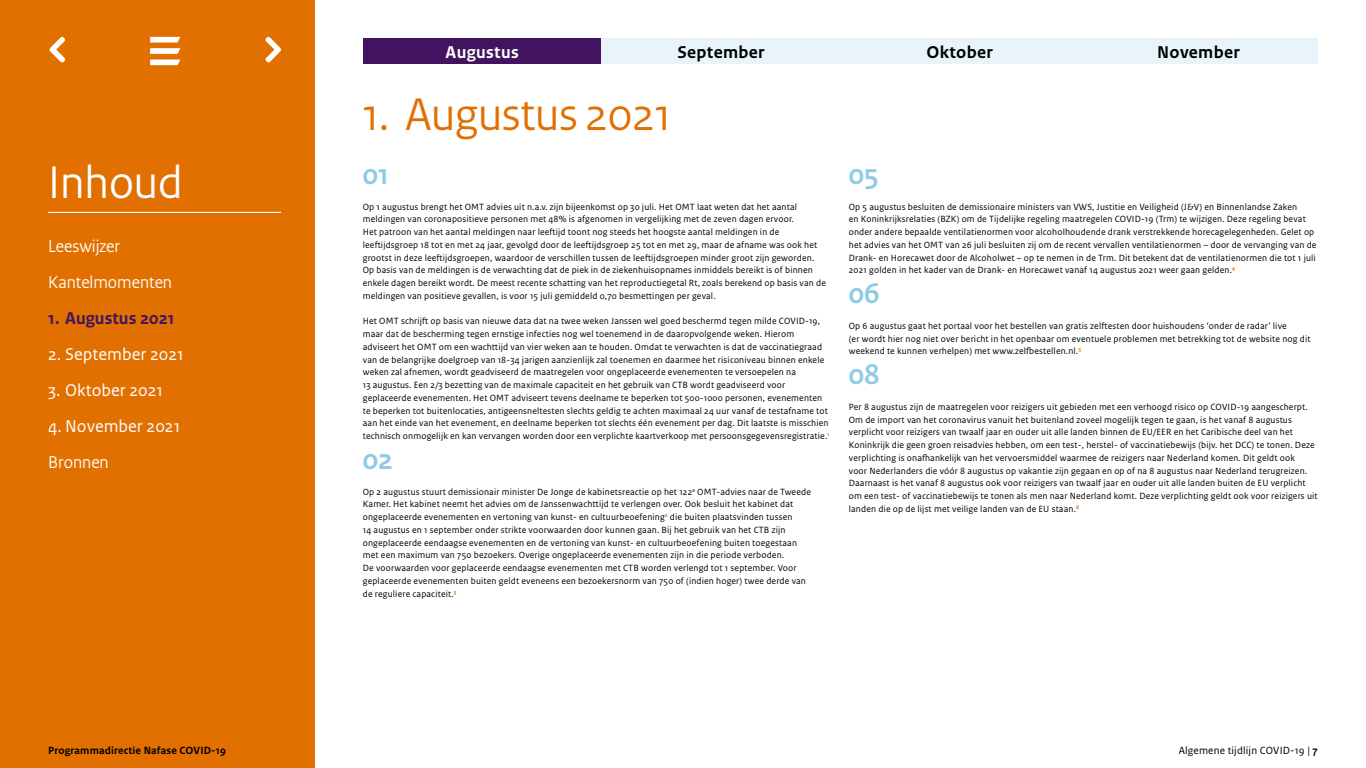
<style>
.page{position:relative;width:1366px;height:768px;background:#fff}
.page>*{position:absolute;margin:0;border:0;box-sizing:border-box;transform-origin:0 0}
.Kop_1_-genummerd{font:48px "Rijksoverheid Sans Heading";color:#e17000}
.Kop_1{font:48px "Rijksoverheid Sans Heading";color:#fff}
.Dag{font:700 30px "Rijksoverheid Sans Heading";color:#8fcae7}
.Kop_2{font:18px "Rijksoverheid Sans Heading";color:#fff}
.Kop_2_genummerd-1{font:18px "Rijksoverheid Sans Text";color:#fff}
.Maand_Zwart{font:700 18px "Rijksoverheid Sans Text";letter-spacing:.015em;color:#000}
.Kop_2_genummerd-1a{font:18px "Rijksoverheid Sans Text";color:#fff}
.Kop_2_genummerd-1-2{font:700 18px "Rijksoverheid Sans Text";color:#42145f}
.Maand_Wit{font:700 18px "Rijksoverheid Sans Text";letter-spacing:.015em;color:#fff}
.t1{font:700 11px "Rijksoverheid Sans Text";letter-spacing:.015em;color:#000}
.t2{font:11px "Rijksoverheid Sans Text";letter-spacing:.015em;color:#000}
.Plat{font:9.5px/12.8px "Rijksoverheid Sans Text";letter-spacing:.015em;color:#000}
.s1{font-weight:700}
</style>
<div class="page">
<div style="left:0;top:0;width:315px;height:768px;background:#e17000"></div>
<hr style="left:48px;top:212px;width:233px;height:1px;background:#fff">
<svg style="left:150px;top:37px;width:30px;height:17px"></svg>
<svg style="left:150px;top:60px;width:30px;height:5px"></svg>
<svg style="left:49px;top:36px;width:16px;height:27px"></svg>
<svg style="left:265px;top:36px;width:16px;height:27px"></svg>
<div style="left:363px;top:38px;width:239px;height:26px;background:#42145f"></div>
<div style="left:602px;top:38px;width:238px;height:26px;background:#e9f4fa"></div>
<div style="left:840px;top:38px;width:239px;height:26px;background:#e9f4fa"></div>
<div style="left:1079px;top:38px;width:239px;height:26px;background:#e9f4fa"></div>
<h1 class="Kop_1" style="left:48px;top:154px;width:136px">Inhoud</h1>
<h2 class="Kop_2" style="left:48px;top:236px;width:73px">Leeswijzer</h2>
<h2 class="Kop_2" style="left:48px;top:272px;width:125px">Kantelmomenten</h2>
<h2 class="Kop_2_genummerd-1-2" style="left:48px;top:308px;width:128px">1. Augustus 2021</h2>
<h2 class="Kop_2_genummerd-1a" style="left:48px;top:344px;width:137px">2. September 2021</h2>
<h2 class="Kop_2_genummerd-1" style="left:48px;top:380px;width:116px">3. Oktober 2021</h2>
<h2 class="Kop_2_genummerd-1" style="left:48px;top:416px;width:134px">4. November 2021</h2>
<h2 class="Kop_2" style="left:48px;top:452px;width:62px">Bronnen</h2>
<p class="Maand_Wit" style="left:446px;top:42px;width:75px">Augustus</p>
<p class="Maand_Zwart" style="left:678px;top:42px;width:88px">September</p>
<p class="Maand_Zwart" style="left:927px;top:42px;width:68px">Oktober</p>
<p class="Maand_Zwart" style="left:1157px;top:42px;width:84px">November</p>
<h1 class="Kop_1_-genummerd" style="left:363px;top:86px;width:310px">1. Augustus 2021</h1>
<h2 class="Dag" style="left:363px;top:157px;width:28px">01</h2>
<p class="Plat" style="left:363px;top:200px;width:465px">Op 1 augustus brengt het OMT advies uit n.a.v. zijn bijeenkomst op 30 juli. Het OMT laat weten dat het aantal meldingen van coronapositieve personen met 48% is afgenomen in vergelijking met de zeven dagen ervoor.<br>Het patroon van het aantal meldingen naar leeftijd toont nog steeds het hoogste aantal meldingen in de leeftijdsgroep 18 tot en met 24 jaar, gevolgd door de leeftijdsgroep 25 tot en met 29, maar de afname was ook het grootst in deze leeftijdsgroepen, waardoor de verschillen tussen de leeftijdsgroepen minder groot zijn geworden.<br>Op basis van de meldingen is de verwachting dat de piek in de ziekenhuisopnames inmiddels bereikt is of binnen enkele dagen bereikt wordt. De meest recente schatting van het reproductiegetal Rt, zoals berekend op basis van de meldingen van positieve gevallen, is voor 15 juli gemiddeld 0,70 besmettingen per geval.</p>
<p class="Plat" style="left:363px;top:315px;width:468px">Het OMT schrijft op basis van nieuwe data dat na twee weken Janssen wel goed beschermd tegen milde COVID-19, maar dat de bescherming tegen ernstige infecties nog wel toenemend in de daaropvolgende weken. Hierom adviseert het OMT om een wachttijd van vier weken aan te houden. Omdat te verwachten is dat de vaccinatiegraad van de belangrijke doelgroep van 18-34 jarigen aanzienlijk zal toenemen en daarmee het risiconiveau binnen enkele weken zal afnemen, wordt geadviseerd de maatregelen voor ongeplaceerde evenementen te versoepelen na<br>13 augustus. Een 2/3 bezetting van de maximale capaciteit en het gebruik van CTB wordt geadviseerd voor geplaceerde evenementen. Het OMT adviseert tevens deelname te beperken tot 500-1000 personen, evenementen te beperken tot buitenlocaties, antigeensneltesten slechts geldig te achten maximaal 24 uur vanaf de testafname tot aan het einde van het evenement, en deelname beperken tot slechts één evenement per dag. Dit laatste is misschien technisch onmogelijk en kan vervangen worden door een verplichte kaartverkoop met persoonsgegevensregistratie.<sup>1</sup></p>
<h2 class="Dag" style="left:363px;top:443px;width:32px">02</h2>
<p class="Plat" style="left:363px;top:485px;width:450px">Op 2 augustus stuurt demissionair minister De Jonge de kabinetsreactie op het 122<sup>e</sup> OMT-advies naar de Tweede Kamer. Het kabinet neemt het advies om de Janssenwachttijd te verlengen over. Ook besluit het kabinet dat ongeplaceerde evenementen en vertoning van kunst- en cultuurbeoefening<sup>2</sup> die buiten plaatsvinden tussen<br>14 augustus en 1 september onder strikte voorwaarden door kunnen gaan. Bij het gebruik van het CTB zijn ongeplaceerde eendaagse evenementen en de vertoning van kunst- en cultuurbeoefening buiten toegestaan met een maximum van 750 bezoekers. Overige ongeplaceerde evenementen zijn in die periode verboden.<br>De voorwaarden voor geplaceerde eendaagse evenementen met CTB worden verlengd tot 1 september. Voor geplaceerde evenementen buiten geldt eveneens een bezoekersnorm van 750 of (indien hoger) twee derde van de reguliere capaciteit.<sup>3</sup></p>
<h2 class="Dag" style="left:849px;top:157px;width:32px">05</h2>
<p class="Plat" style="left:849px;top:200px;width:469px">Op 5 augustus besluiten de demissionaire ministers van VWS, Justitie en Veiligheid (J&amp;V) en Binnenlandse Zaken<br>en Koninkrijksrelaties (BZK) om de Tijdelijke regeling maatregelen COVID-19 (Trm) te wijzigen. Deze regeling bevat onder andere bepaalde ventilatienormen voor alcoholhoudende drank verstrekkende horecagelegenheden. Gelet op het advies van het OMT van 26 juli besluiten zij om de recent vervallen ventilatienormen – door de vervanging van de Drank- en Horecawet door de Alcoholwet – op te nemen in de Trm. Dit betekent dat de ventilatienormen die tot 1 juli 2021 golden in het kader van de Drank- en Horecawet vanaf 14 augustus 2021 weer gaan gelden.<sup>4</sup></p>
<h2 class="Dag" style="left:849px;top:277px;width:32px">06</h2>
<p class="Plat" style="left:849px;top:320px;width:463px">Op 6 augustus gaat het portaal voor het bestellen van gratis zelftesten door huishoudens ‘onder de radar’ live<br>(er wordt hier nog niet over bericht in het openbaar om eventuele problemen met betrekking tot de website nog dit weekend te kunnen verhelpen) met www.zelfbestellen.nl.<sup>5</sup></p>
<h2 class="Dag" style="left:849px;top:358px;width:32px">08</h2>
<p class="Plat" style="left:849px;top:401px;width:470px">Per 8 augustus zijn de maatregelen voor reizigers uit gebieden met een verhoogd risico op COVID-19 aangescherpt.<br>Om de import van het coronavirus vanuit het buitenland zoveel mogelijk tegen te gaan, is het vanaf 8 augustus verplicht voor reizigers van twaalf jaar en ouder uit alle landen binnen de EU/EER en het Caribische deel van het Koninkrijk die geen groen reisadvies hebben, om een test-, herstel- of vaccinatiebewijs (bijv. het DCC) te tonen. Deze verplichting is onafhankelijk van het vervoersmiddel waarmee de reizigers naar Nederland komen. Dit geldt ook<br>voor Nederlanders die vóór 8 augustus op vakantie zijn gegaan en op of na 8 augustus naar Nederland terugreizen.<br>Daarnaast is het vanaf 8 augustus ook voor reizigers van twaalf jaar en ouder uit alle landen buiten de EU verplicht om een test- of vaccinatiebewijs te tonen als men naar Nederland komt. Deze verplichting geldt ook voor reizigers uit landen die op de lijst met veilige landen van de EU staan.<sup>6</sup></p>
<p class="t1" style="left:48px;top:744px;width:179px">Programmadirectie Nafase COVID-19</p>
<p class="t2" style="left:1179px;top:744px;width:140px">Algemene tijdlijn COVID-19 | <span class="s1">7</span></p>
</div>
